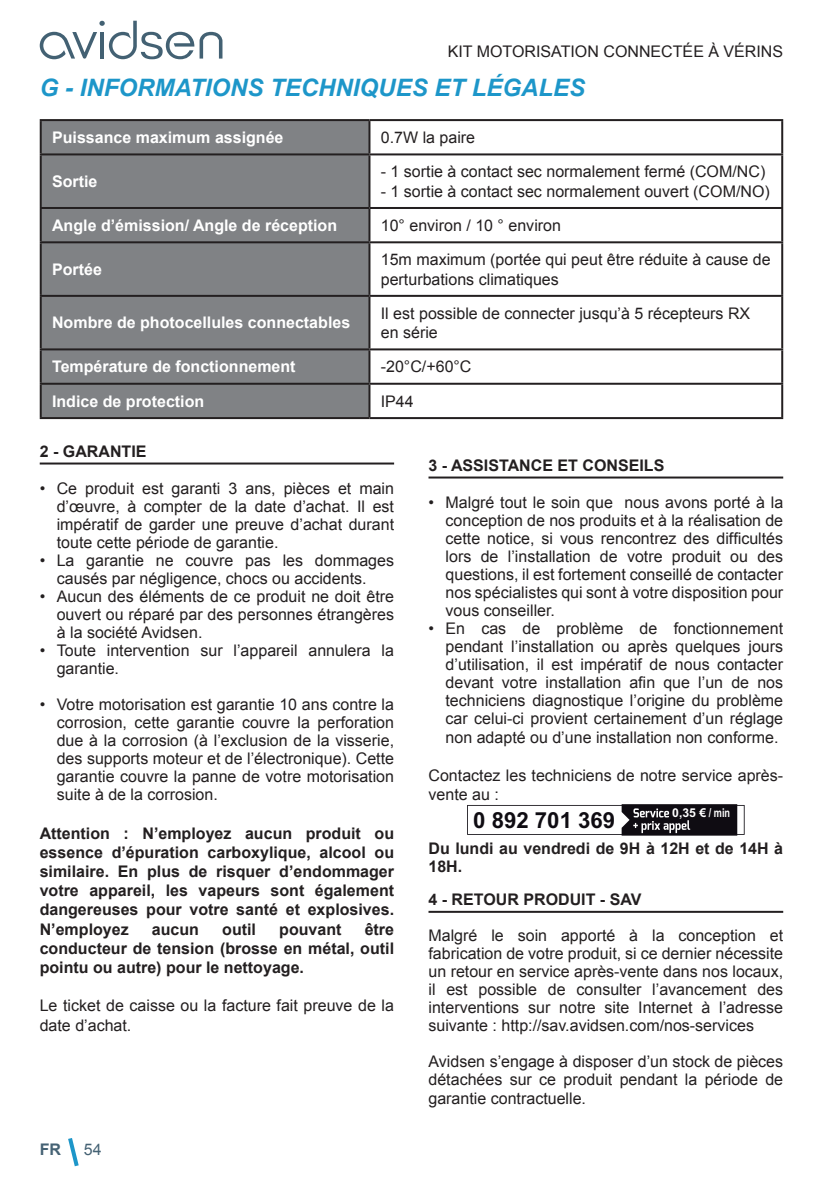
<style>
.page{position:relative;width:840px;height:1191px;background:#fff}
.page>*{position:absolute;margin:0;border:0;box-sizing:border-box;transform-origin:0 0}
.t1{font:italic 700 24px "Arial";color:#1d96c9}
.t2{font:700 22.2px "Arial";color:#0f0c12}
.t3{font:16px/18px "Arial";color:#231f20;text-align:justify}
.t4{font:700 16px/19.2px "Arial";color:#231f20;text-align:justify}
.t5{font:700 16px "Arial";color:#fff}
.t6{font:700 16px "Arial";color:#456274}
.t7{font:16px "Arial";color:#456274}
.t8{font:700 12.2px "Arial";color:#fff}
</style>
<div class="page">
<svg style="left:68px;top:1138px;width:11px;height:29px"></svg>
<svg style="left:40px;top:21px;width:182px;height:38px"></svg>
<div style="left:42px;top:121px;width:326px;height:296px;background:#808285"></div>
<hr style="left:40px;top:121px;width:2px;height:32px;background:#231f20">
<hr style="left:40px;top:155px;width:2px;height:52px;background:#231f20">
<hr style="left:40px;top:209px;width:2px;height:32px;background:#231f20">
<hr style="left:40px;top:243px;width:2px;height:52px;background:#231f20">
<hr style="left:40px;top:297px;width:2px;height:51px;background:#231f20">
<hr style="left:40px;top:350px;width:2px;height:33px;background:#231f20">
<hr style="left:40px;top:385px;width:2px;height:32px;background:#231f20">
<hr style="left:40px;top:119px;width:329px;height:2px;background:#231f20">
<hr style="left:40px;top:153px;width:329px;height:2px;background:#231f20">
<hr style="left:40px;top:207px;width:329px;height:2px;background:#231f20">
<hr style="left:40px;top:241px;width:329px;height:2px;background:#231f20">
<hr style="left:40px;top:295px;width:329px;height:2px;background:#231f20">
<hr style="left:40px;top:348px;width:329px;height:2px;background:#231f20">
<hr style="left:40px;top:383px;width:329px;height:2px;background:#231f20">
<hr style="left:40px;top:417px;width:329px;height:2px;background:#231f20">
<hr style="left:368px;top:121px;width:2px;height:32px;background:#231f20">
<hr style="left:368px;top:155px;width:2px;height:52px;background:#231f20">
<hr style="left:368px;top:209px;width:2px;height:32px;background:#231f20">
<hr style="left:368px;top:243px;width:2px;height:52px;background:#231f20">
<hr style="left:368px;top:297px;width:2px;height:51px;background:#231f20">
<hr style="left:368px;top:350px;width:2px;height:33px;background:#231f20">
<hr style="left:368px;top:385px;width:2px;height:32px;background:#231f20">
<hr style="left:780px;top:121px;width:2px;height:32px;background:#231f20">
<hr style="left:780px;top:155px;width:2px;height:52px;background:#231f20">
<hr style="left:780px;top:209px;width:2px;height:32px;background:#231f20">
<hr style="left:780px;top:243px;width:2px;height:52px;background:#231f20">
<hr style="left:780px;top:297px;width:2px;height:51px;background:#231f20">
<hr style="left:780px;top:350px;width:2px;height:33px;background:#231f20">
<hr style="left:780px;top:385px;width:2px;height:32px;background:#231f20">
<hr style="left:369px;top:119px;width:413px;height:2px;background:#231f20">
<hr style="left:369px;top:153px;width:413px;height:2px;background:#231f20">
<hr style="left:369px;top:207px;width:413px;height:2px;background:#231f20">
<hr style="left:369px;top:241px;width:413px;height:2px;background:#231f20">
<hr style="left:369px;top:295px;width:413px;height:2px;background:#231f20">
<hr style="left:369px;top:348px;width:413px;height:2px;background:#231f20">
<hr style="left:369px;top:383px;width:413px;height:2px;background:#231f20">
<hr style="left:369px;top:417px;width:413px;height:2px;background:#231f20">
<hr style="left:40px;top:462px;width:354px;height:2px;background:#231f20">
<hr style="left:428px;top:476px;width:354px;height:2px;background:#231f20">
<hr style="left:428px;top:911px;width:354px;height:2px;background:#231f20">
<svg style="left:467px;top:804px;width:277px;height:31px"></svg>
<p class="t3" style="left:447px;top:42px;width:337px">KIT MOTORISATION CONNECTÉE À VÉRINS</p>
<p class="t1" style="left:40px;top:72px;width:546px">G - INFORMATIONS TECHNIQUES ET LÉGALES</p>
<p class="t5" style="left:52px;top:127px;width:233px">Puissance maximum assignée</p>
<p class="t3" style="left:380px;top:129px;width:96px">0.7W la paire</p>
<p class="t5" style="left:52px;top:171px;width:47px">Sortie</p>
<p class="t3" style="left:380px;top:163px;width:386px">- 1 sortie à contact sec normalement fermé (COM/NC)</p>
<p class="t3" style="left:380px;top:182px;width:390px">- 1 sortie à contact sec normalement ouvert (COM/NO)</p>
<p class="t5" style="left:52px;top:215px;width:286px">Angle d’émission/ Angle de réception</p>
<p class="t3" style="left:380px;top:216px;width:181px">10° environ / 10 ° environ</p>
<p class="t5" style="left:52px;top:259px;width:51px">Portée</p>
<p class="t3" style="left:380px;top:250px;width:391px;line-height:19.2px">15m maximum (portée qui peut être réduite à cause de perturbations climatiques</p>
<p class="t5" style="left:52px;top:312px;width:299px">Nombre de photocellules connectables</p>
<p class="t3" style="left:380px;top:304px;width:371px;line-height:19.2px">Il est possible de connecter jusqu’à 5 récepteurs RX en série</p>
<p class="t5" style="left:52px;top:356px;width:245px">Température de fonctionnement</p>
<p class="t3" style="left:380px;top:358px;width:92px">-20°C/+60°C</p>
<p class="t5" style="left:52px;top:390px;width:154px">Indice de protection</p>
<p class="t3" style="left:380px;top:392px;width:34px">IP44</p>
<p class="t4" style="left:40px;top:442px;width:108px">2 - GARANTIE</p>
<p class="t3" style="left:57px;top:479px;width:338px;text-indent:-17px">• Ce produit est garanti 3 ans, pièces et main d’œuvre, à compter de la date d’achat. Il est impératif de garder une preuve d’achat durant toute cette période de garantie.</p>
<p class="t3" style="left:57px;top:551px;width:338px;text-indent:-17px">• La garantie ne couvre pas les dommages causés par négligence, chocs ou accidents.</p>
<p class="t3" style="left:57px;top:587px;width:339px;text-indent:-17px">• Aucun des éléments de ce produit ne doit être ouvert ou réparé par des personnes étrangères à la société Avidsen.</p>
<p class="t3" style="left:57px;top:641px;width:338px;text-indent:-17px">• Toute intervention sur l’appareil annulera la garantie.</p>
<p class="t3" style="left:57px;top:695px;width:338px;text-indent:-17px">• Votre motorisation est garantie 10 ans contre la corrosion, cette garantie couvre la perforation due à la corrosion (à l’exclusion de la visserie, des supports moteur et de l’électronique). Cette garantie couvre la panne de votre motorisation suite à de la corrosion.</p>
<p class="t4" style="left:40px;top:824px;width:356px">Attention : N’employez aucun produit ou essence d’épuration carboxylique, alcool ou similaire. En plus de risquer d’endommager votre appareil, les vapeurs sont également dangereuses pour votre santé et explosives.<br>N’employez</p>
<p class="t4" style="left:428px;top:456px;width:237px">3 - ASSISTANCE ET CONSEILS</p>
<p class="t3" style="left:445px;top:493px;width:339px;text-indent:-17px">• Malgré tout le soin que nous avons porté à la conception de nos produits et à la réalisation de cette notice, si vous rencontrez des difficultés lors de l’installation de votre produit ou des questions, il est fortement conseillé de contacter nos spécialistes qui sont à votre disposition pour vous conseiller.</p>
<p class="t3" style="left:445px;top:619px;width:339px;text-indent:-17px">• En cas de problème de fonctionnement pendant l’installation ou après quelques jours d’utilisation, il est impératif de nous contacter devant votre installation afin que l’un de nos techniciens diagnostique l’origine du problème car celui-ci provient certainement d’un réglage non adapté ou d’une installation non conforme.</p>
<p class="t3" style="left:428px;top:765px;width:356px;line-height:19.2px">Contactez les techniciens de notre service après&shy;vente au :</p>
<p class="t8" style="left:672px;top:805px;width:59px">0,35 € / min</p>
<p class="t2" style="left:473px;top:805px;width:143px">0 892 701 369</p>
<p class="t4" style="left:428px;top:840px;width:356px;line-height:18px">Du lundi au vendredi de 9H à 12H et de 14H à<br>18H.</p>
<p class="t4" style="left:428px;top:890px;width:214px">4 - RETOUR PRODUIT - SAV</p>
<p class="t3" style="left:428px;top:926px;width:356px">Malgré le soin apporté à la conception et fabrication de votre produit, si ce dernier nécessite un retour en service après-vente dans nos locaux, il est possible de consulter l’avancement des interventions sur notre site Internet à l’adresse suivante : http://sav.avidsen.com/nos-services</p>
<p class="t3" style="left:428px;top:1052px;width:356px;line-height:18.6px">Avidsen s’engage à disposer d’un stock de pièces détachées sur ce produit pendant la période de garantie contractuelle.</p>
<p class="t4" style="left:40px;top:920px;width:356px;text-indent:325px">être conducteur de tension (brosse en métal, outil pointu ou autre) pour le nettoyage.</p>
<p class="t3" style="left:40px;top:996px;width:355px;line-height:19.2px">Le ticket de caisse ou la facture fait preuve de la date d’achat.</p>
<p class="t4" style="left:152px;top:920px;width:49px">aucun</p>
<p class="t4" style="left:222px;top:920px;width:35px">outil</p>
<p class="t4" style="left:279px;top:920px;width:64px">pouvant</p>
<p class="t6" style="left:40px;top:1139px;width:23px">FR</p>
<p class="t7" style="left:84px;top:1139px;width:19px">54</p>
</div>
